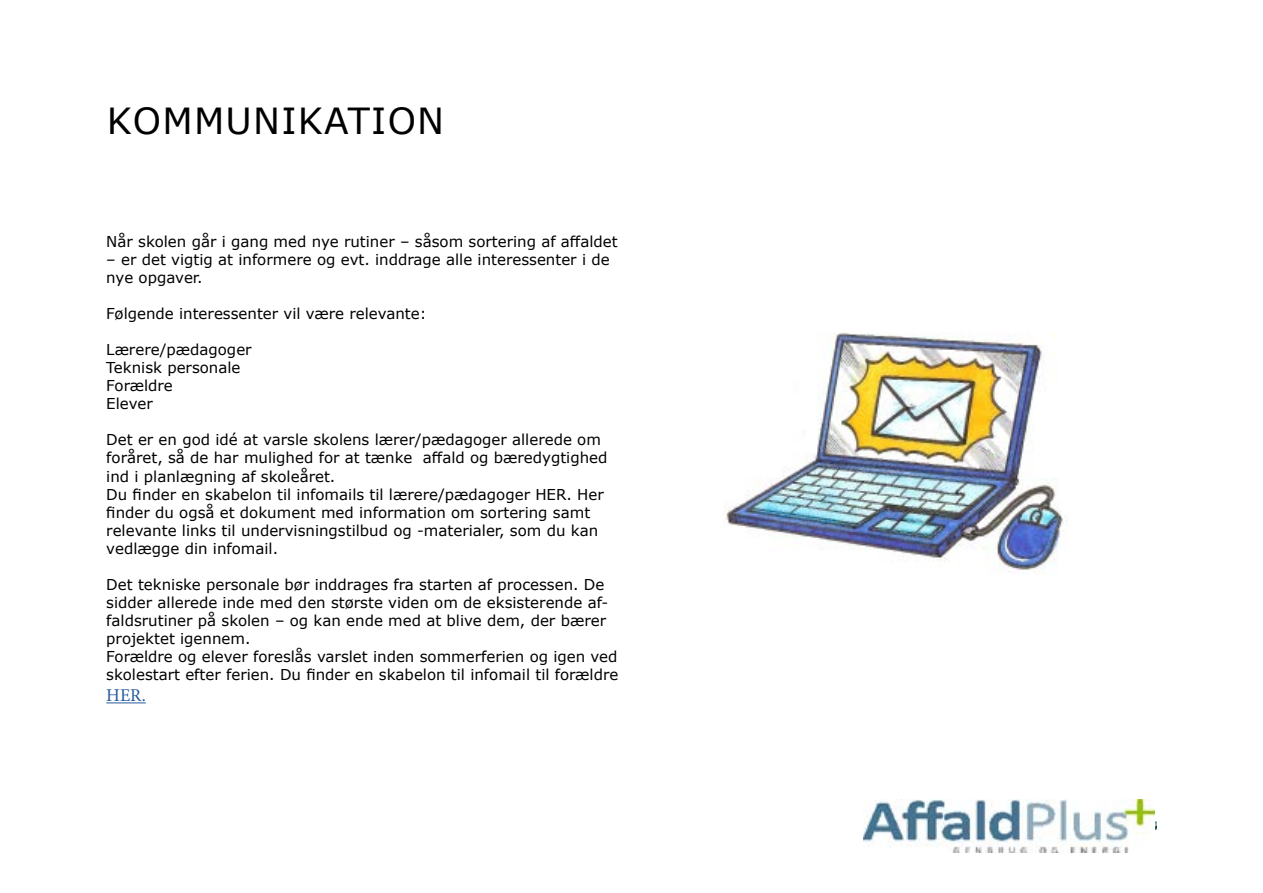
<style>
.page{position:relative;width:1263px;height:893px;background:#fff}
.page>*{position:absolute;margin:0;border:0;box-sizing:border-box;transform-origin:0 0}
.t1{font:36px "Verdana";letter-spacing:.035em;color:#000}
.t2{font:18px "Minion Pro";color:#275b9b}
.t3{font:15px/18px "Verdana";color:#000}
</style>
<div class="page">
<hr style="left:106px;top:702px;width:40px;height:1px;background:#275b9b">
<img style="left:724px;top:332px;width:339px;height:242px">
<img style="left:864px;top:799px;width:291px;height:53px">
<h1 class="t1" style="left:107px;top:96px;width:339px">KOMMUNIKATION</h1>
<p class="t3" style="left:106px;top:233px;width:513px">Når skolen går i gang med nye rutiner – såsom sortering af affaldet</p>
<p class="t3" style="left:106px;top:251px;width:505px">– er det vigtig at informere og evt. inddrage alle interessenter i de nye opgaver.</p>
<p class="t3" style="left:106px;top:305px;width:322px">Følgende interessenter vil være relevante:</p>
<p class="t3" style="left:106px;top:341px;width:147px">Lærere/pædagoger<br>Teknisk personale<br>Forældre<br>Elever</p>
<p class="t3" style="left:106px;top:431px;width:503px">Det er en god idé at varsle skolens lærer/pædagoger allerede om foråret, så de har mulighed for at tænke affald og bæredygtighed ind i planlægning af skoleåret.<br>Du finder en skabelon til infomails til lærere/pædagoger HER. Her finder du også et dokument med information om sortering samt relevante links til undervisningstilbud og -materialer, som du kan vedlægge din infomail.</p>
<p class="t3" style="left:106px;top:575px;width:513px">Det tekniske personale bør inddrages fra starten af processen. De sidder allerede inde med den største viden om de eksisterende af&shy;faldsrutiner på skolen – og kan ende med at blive dem, der bærer projektet igennem.<br>Forældre og elever foreslås varslet inden sommerferien og igen ved skolestart efter ferien. Du finder en skabelon til infomail til forældre</p>
<p class="t2" style="left:106px;top:683px;width:41px">HER.</p>
</div>
